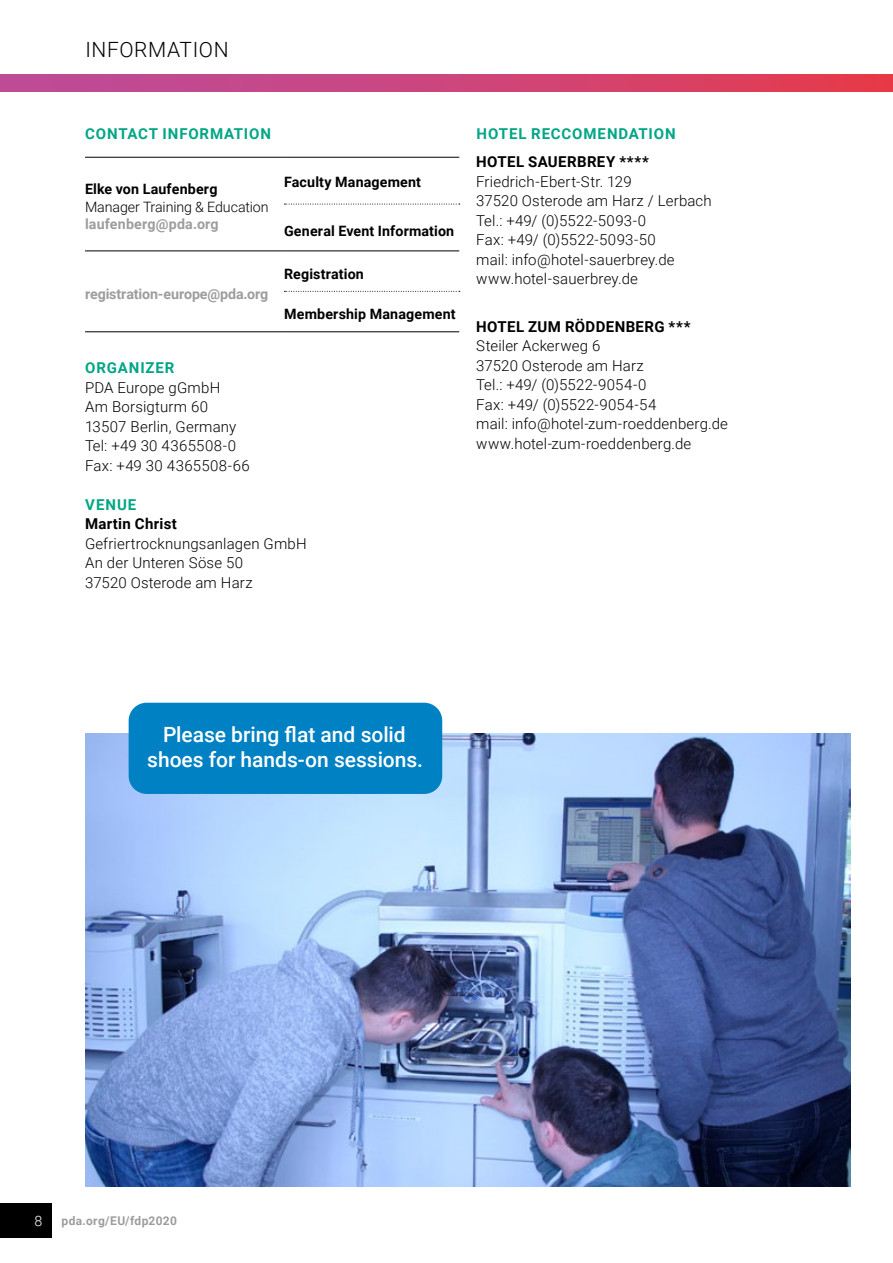
<style>
.page{position:relative;width:893px;height:1263px;background:#fff}
.page>*{position:absolute;margin:0;border:0;box-sizing:border-box;transform-origin:0 0}
.t1{font:500 21px/25.2px "Roboto";letter-spacing:-.005em;color:#fff;text-align:center}
.t2{font:300 21px "Roboto";letter-spacing:.03em;color:#000}
.t3{font:300 15px/19.5px "Roboto";letter-spacing:.015em;color:#000}
.t4{font:700 15px "Roboto";letter-spacing:.06em;color:#00a685}
.t5{font:700 15px "Roboto";letter-spacing:.025em;color:#000}
.t6{font:700 14.25px "Roboto";letter-spacing:.01em;color:#000}
.t7{font:700 14.25px "Roboto";letter-spacing:-.005em;color:#9d9d9c}
.t8{font:300 14.25px "Roboto";letter-spacing:-.01em;color:#000}
.t9{font:300 14.25px "Roboto";color:#fff}
.t10{font:700 12px "Roboto";letter-spacing:.03em;color:#9d9d9c}
</style>
<div class="page">
<div style="left:0;top:74px;width:893px;height:17px;background:linear-gradient(to right,#b94da0,#e43c4f)"></div>
<img style="left:85px;top:733px;width:765px;height:453px">
<div style="left:129px;top:703px;width:313px;height:91px;background:#0081c3;border-radius:18px"></div>
<hr style="left:85px;top:331px;width:199px;height:1px;background:#000">
<hr style="left:284px;top:331px;width:175px;height:1px;background:#000">
<hr style="left:85px;top:157px;width:199px;height:1px;background:#000">
<hr style="left:85px;top:251px;width:199px;height:1px;background:#000">
<hr style="left:284px;top:157px;width:175px;height:1px;background:#000">
<hr style="left:284px;top:251px;width:175px;height:1px;background:#000">
<svg style="left:284px;top:204px;width:176px;height:1px"></svg>
<svg style="left:284px;top:291px;width:176px;height:1px"></svg>
<div style="left:0;top:1203px;width:51px;height:34px;background:#000"></div>
<h1 class="t2" style="left:85px;top:35px;width:145px">INFORMATION</h1>
<p class="t4" style="left:85px;top:123px;width:187px">CONTACT INFORMATION</p>
<p class="t6" style="left:85px;top:179px;width:134px">Elke von Laufenberg</p>
<p class="t8" style="left:85px;top:196px;width:185px">Manager Training &amp; Education</p>
<p class="t7" style="left:85px;top:214px;width:135px">laufenberg@pda.org</p>
<p class="t7" style="left:85px;top:284px;width:185px">registration-europe@pda.org</p>
<p class="t6" style="left:284px;top:172px;width:139px">Faculty Management</p>
<p class="t6" style="left:284px;top:221px;width:172px">General Event Information</p>
<p class="t6" style="left:284px;top:264px;width:81px">Registration</p>
<p class="t6" style="left:284px;top:304px;width:173px">Membership Management</p>
<p class="t4" style="left:85px;top:357px;width:91px">ORGANIZER</p>
<p class="t3" style="left:85px;top:377px;width:166px">PDA Europe gGmbH<br>Am Borsigturm 60<br>13507 Berlin, Germany<br>Tel: +49 30 4365508-0<br>Fax: +49 30 4365508-66</p>
<p class="t4" style="left:85px;top:494px;width:53px">VENUE</p>
<p class="t5" style="left:85px;top:513px;width:93px">Martin Christ</p>
<p class="t3" style="left:85px;top:533px;width:223px">Gefriertrocknungsanlagen GmbH<br>An der Unteren Söse 50<br>37520 Osterode am Harz</p>
<p class="t4" style="left:476px;top:123px;width:201px">HOTEL RECCOMENDATION</p>
<p class="t5" style="left:476px;top:151px;width:174px">HOTEL SAUERBREY ****</p>
<p class="t3" style="left:476px;top:171px;width:237px">Friedrich-Ebert-Str. 129<br>37520 Osterode am Harz / Lerbach<br>Tel.: +49/ (0)5522-5093-0<br>Fax: +49/ (0)5522-5093-50<br>mail: info@hotel-sauerbrey.de www.hotel-sauerbrey.de</p>
<p class="t5" style="left:476px;top:316px;width:216px">HOTEL ZUM RÖDDENBERG ***</p>
<p class="t3" style="left:476px;top:335px;width:253px">Steiler Ackerweg 6<br>37520 Osterode am Harz<br>Tel.: +49/ (0)5522-9054-0<br>Fax: +49/ (0)5522-9054-54<br>mail: info@hotel-zum-roeddenberg.de www.hotel-zum-roeddenberg.de</p>
<h1 class="t1" style="left:147px;top:721px;width:277px">Please bring flat and solid shoes for hands-on sessions.</h1>
<p class="t9" style="left:35px;top:1210px;width:9px">8</p>
<p class="t10" style="left:62px;top:1212px;width:117px">pda.org/EU/fdp2020</p>
</div>
